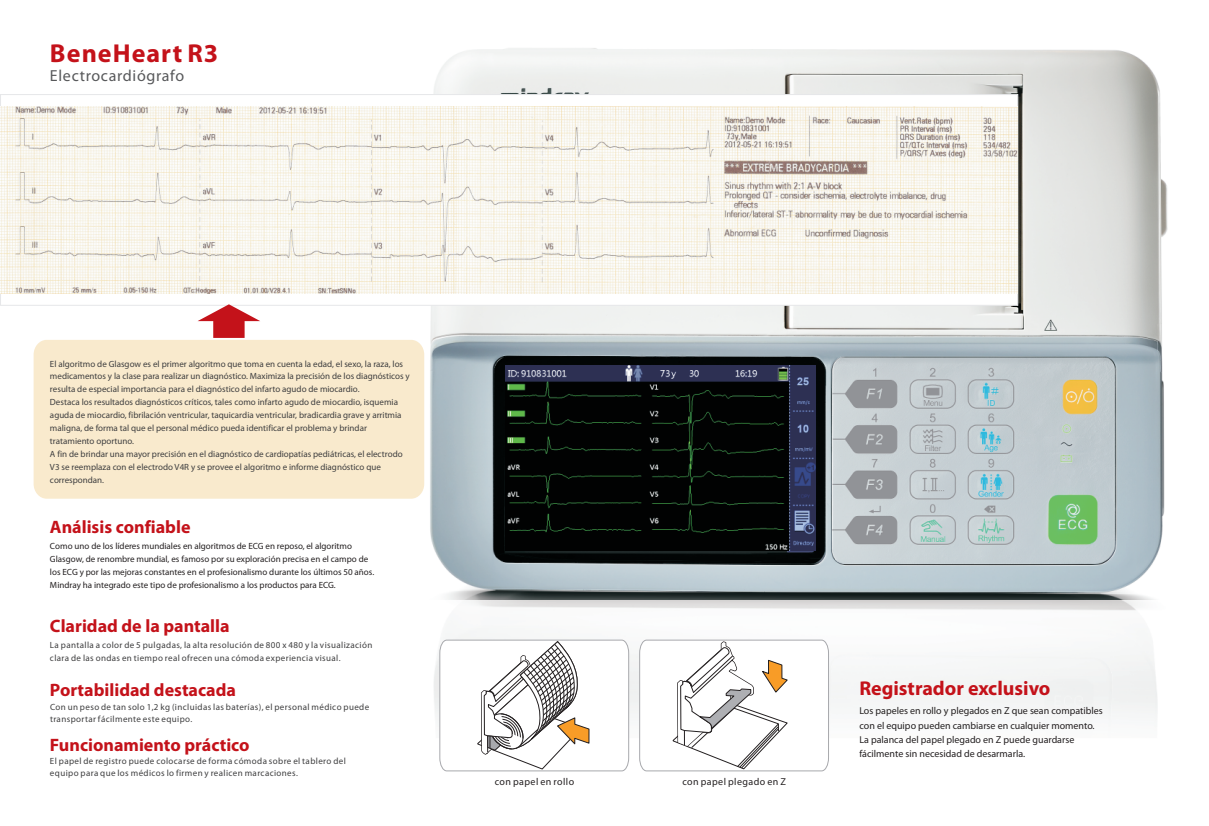
<style>
.page{position:relative;width:1209px;height:826px;background:#fff}
.page>*{position:absolute;margin:0;border:0;box-sizing:border-box;transform-origin:0 0}
.t1{font:700 26px "Myriad Pro";letter-spacing:.04em;color:#c4121a}
.t2{font:700 20px "Myriad Pro";color:#c4121a}
.t3{font:700 18px "Myriad Pro";color:#c4121a}
.t4{font:16px "Myriad Pro";letter-spacing:.04em;color:#57585a}
.t5{font:10px/14.4px "Myriad Pro";color:#231f20}
.t6{font:10px "Myriad Pro";letter-spacing:.04em;color:#231f20}
.t7{font:9px/13px "Myriad Pro";color:#3e3e3f}
.t8{font:9px/12.1px "Myriad Pro";letter-spacing:.04em;color:#3e3e3f}
.t9{font:9px/13px "Myriad Pro";color:#231f20}
</style>
<div class="page">
<img style="left:170px;top:48px;width:998px;height:552px">
<div style="left:34px;top:340px;width:390px;height:159px;background:#f9eacd"></div>
<svg style="left:0;top:94px;width:1018px;height:211px"></svg>
<svg style="left:439px;top:639px;width:190px;height:132px"></svg>
<svg style="left:639px;top:639px;width:190px;height:132px"></svg>
<svg style="left:197px;top:304px;width:63px;height:34px"></svg>
<img style="left:0;top:106px;width:1017px;height:188px">
<img style="left:505px;top:365px;width:310px;height:185px">
<h1 class="t1" style="left:50px;top:43px;width:170px">BeneHeart R3</h1>
<h3 class="t4" style="left:50px;top:69px;width:136px">Electrocardiógrafo</h3>
<p class="t7" style="left:50px;top:358px;width:361px">El algoritmo de Glasgow es el primer algoritmo que toma en cuenta la edad, el sexo, la raza, los medicamentos y la clase para realizar un diagnóstico. Maximiza la precisión de los diagnósticos y resulta de especial importancia para el diagnóstico del infarto agudo de miocardio.<br>Destaca los resultados diagnósticos críticos, tales como infarto agudo de miocardio, isquemia aguda de miocardio, fibrilación ventricular, taquicardia ventricular, bradicardia grave y arritmia maligna, de forma tal que el personal médico pueda identificar el problema y brindar tratamiento oportuno.<br>A fin de brindar una mayor precisión en el diagnóstico de cardiopatías pediátricas, el electrodo V3 se reemplaza con el electrodo V4R y se provee el algoritmo e informe diagnóstico que correspondan.</p>
<h3 class="t3" style="left:50px;top:519px;width:142px">Análisis confiable</h3>
<p class="t9" style="left:50px;top:540px;width:326px">Como uno de los líderes mundiales en algoritmos de ECG en reposo, el algoritmo Glasgow, de renombre mundial, es famoso por su exploración precisa en el campo de los ECG y por las mejoras constantes en el profesionalismo durante los últimos 50 años.<br>Mindray ha integrado este tipo de profesionalismo a los productos para ECG.</p>
<h3 class="t3" style="left:50px;top:618px;width:181px">Claridad de la pantalla</h3>
<p class="t8" style="left:50px;top:640px;width:324px">La pantalla a color de 5 pulgadas, la alta resolución de 800 x 480 y la visualización clara de las ondas en tiempo real ofrecen una cómoda experiencia visual.</p>
<h3 class="t3" style="left:50px;top:683px;width:187px">Portabilidad destacada</h3>
<p class="t8" style="left:50px;top:702px;width:321px">Con un peso de tan solo 1,2 kg (incluidas las baterías), el personal médico puede transportar fácilmente este equipo.</p>
<h3 class="t3" style="left:50px;top:738px;width:201px">Funcionamiento práctico</h3>
<p class="t8" style="left:50px;top:755px;width:297px">El papel de registro puede colocarse de forma cómoda sobre el tablero del equipo para que los médicos lo firmen y realicen marcaciones.</p>
<p class="t6" style="left:495px;top:777px;width:81px">con papel en rollo</p>
<p class="t6" style="left:682px;top:778px;width:105px">con papel plegado en Z</p>
<h2 class="t2" style="left:859px;top:680px;width:193px">Registrador exclusivo</h2>
<p class="t5" style="left:859px;top:704px;width:245px">Los papeles en rollo y plegados en Z que sean compatibles con el equipo pueden cambiarse en cualquier momento.<br>La palanca del papel plegado en Z puede guardarse fácilmente sin necesidad de desarmarla.</p>
</div>
